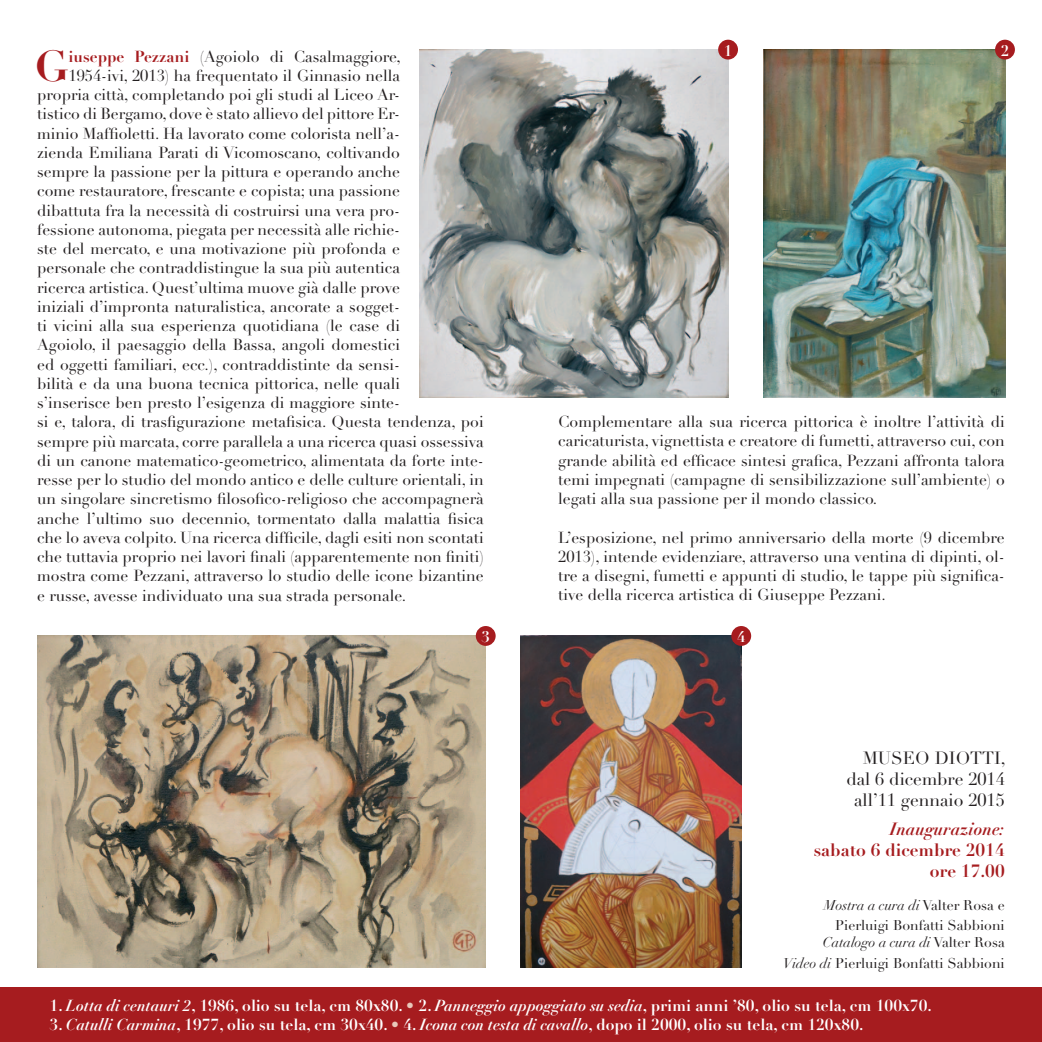
<style>
.page{position:relative;width:1042px;height:1042px;background:#fff}
.page>*{position:absolute;margin:0;border:0;box-sizing:border-box;transform-origin:0 0}
.t1{font:700 42.7px "Didot LH";color:#a61c1f}
.t2{font:17.5px/21px "Didot LH";color:#231f20;text-align:right}
.t3{font:700 17.5px/21px "Didot LH";color:#a61c1f;text-align:right}
.t4{font:italic 700 17.5px "Didot LT Std";color:#a61c1f}
.t5{font:15.75px/19.2px "Didot LH";color:#231f20;text-align:justify}
.t6{font:700 15.75px "Didot LH";color:#fff}
.t7{font:700 15.05px "Didot LH";color:#fff}
.t8{font:14px/20.3px "Didot LH";color:#231f20;text-align:right}
.s1{font-weight:700;color:#a61c1f}
.s2{font-style:italic}
.s3{font-family:"Didot LT Std";font-style:italic}
.s4{color:#e9c8ba}
</style>
<div class="page">
<div style="left:0;top:987px;width:1042px;height:55px;background:#a61c1f"></div>
<img style="left:37px;top:636px;width:449px;height:331px">
<img style="left:420px;top:50px;width:308px;height:348px">
<img style="left:521px;top:636px;width:220px;height:331px">
<img style="left:763px;top:50px;width:242px;height:348px">
<div style="left:718px;top:40px;width:20px;height:20px;background:#a61c1f;border-radius:50%"></div>
<div style="left:995px;top:40px;width:20px;height:20px;background:#a61c1f;border-radius:50%"></div>
<div style="left:476px;top:626px;width:20px;height:20px;background:#a61c1f;border-radius:50%"></div>
<div style="left:731px;top:626px;width:20px;height:20px;background:#a61c1f;border-radius:50%"></div>
<h1 class="t1" style="left:35px;top:40px;width:35px">G</h1>
<p class="t5" style="left:68px;top:47px;width:334px"><span class="s1">iuseppe Pezzani</span> (Agoiolo di Casalmaggiore,</p>
<p class="t5" style="left:68px;top:66px;width:333px">1954-ivi, 2013) ha frequentato il Ginnasio nella</p>
<p class="t5" style="left:37px;top:85px;width:364px">propria città, completando poi gli studi al Liceo Ar-</p>
<p class="t5" style="left:37px;top:105px;width:364px">tistico di Bergamo, dove è stato allievo del pittore Er-</p>
<p class="t5" style="left:37px;top:124px;width:364px">minio Maffioletti. Ha lavorato come colorista nell’a-</p>
<p class="t5" style="left:37px;top:143px;width:364px">zienda Emiliana Parati di Vicomoscano, coltivando</p>
<p class="t5" style="left:37px;top:162px;width:364px">sempre la passione per la pittura e operando anche</p>
<p class="t5" style="left:37px;top:182px;width:364px">come restauratore, frescante e copista; una passione</p>
<p class="t5" style="left:37px;top:201px;width:364px">dibattuta fra la necessità di costruirsi una vera pro-</p>
<p class="t5" style="left:37px;top:220px;width:364px">fessione autonoma, piegata per necessità alle richie-</p>
<p class="t5" style="left:37px;top:239px;width:364px">ste del mercato, e una motivazione più profonda e</p>
<p class="t5" style="left:37px;top:259px;width:364px">personale che contraddistingue la sua più autentica</p>
<p class="t5" style="left:37px;top:278px;width:364px">ricerca artistica. Quest’ultima muove già dalle prove</p>
<p class="t5" style="left:37px;top:297px;width:364px">iniziali d’impronta naturalistica, ancorate a sogget-</p>
<p class="t5" style="left:37px;top:316px;width:364px">ti vicini alla sua esperienza quotidiana (le case di</p>
<p class="t5" style="left:37px;top:336px;width:364px">Agoiolo, il paesaggio della Bassa, angoli domestici</p>
<p class="t5" style="left:37px;top:355px;width:364px">ed oggetti familiari, ecc.), contraddistinte da sensi-</p>
<p class="t5" style="left:37px;top:374px;width:364px">bilità e da una buona tecnica pittorica, nelle quali</p>
<p class="t5" style="left:37px;top:393px;width:364px">s’inserisce ben presto l’esigenza di maggiore sinte-</p>
<p class="t5" style="left:37px;top:413px;width:448px">si e, talora, di trasfigurazione metafisica. Questa tendenza, poi</p>
<p class="t5" style="left:37px;top:432px;width:448px">sempre più marcata, corre parallela a una ricerca quasi ossessiva</p>
<p class="t5" style="left:37px;top:451px;width:448px">di un canone matematico-geometrico, alimentata da forte inte-</p>
<p class="t5" style="left:37px;top:470px;width:448px">resse per lo studio del mondo antico e delle culture orientali, in</p>
<p class="t5" style="left:37px;top:490px;width:448px">un singolare sincretismo filosofico-religioso che accompagnerà</p>
<p class="t5" style="left:37px;top:509px;width:448px">anche l’ultimo suo decennio, tormentato dalla malattia fisica</p>
<p class="t5" style="left:37px;top:528px;width:448px">che lo aveva colpito. Una ricerca difficile, dagli esiti non scontati</p>
<p class="t5" style="left:37px;top:547px;width:448px">che tuttavia proprio nei lavori finali (apparentemente non finiti)</p>
<p class="t5" style="left:37px;top:567px;width:448px">mostra come Pezzani, attraverso lo studio delle icone bizantine</p>
<p class="t5" style="left:37px;top:586px;width:370px">e russe, avesse individuato una sua strada personale.</p>
<p class="t7" style="left:724px;top:41px;width:10px">1</p>
<p class="t7" style="left:1001px;top:41px;width:10px">2</p>
<p class="t5" style="left:558px;top:412px;width:448px">Complementare alla sua ricerca pittorica è inoltre l’attività di caricaturista, vignettista e creatore di fumetti, attraverso cui, con grande abilità ed efficace sintesi grafica, Pezzani affronta talora temi impegnati (campagne di sensibilizzazione sull’ambiente) o legati alla sua passione per il mondo classico.</p>
<p class="t5" style="left:558px;top:528px;width:448px">L’esposizione, nel primo anniversario della morte (9 dicembre 2013), intende evidenziare, attraverso una ventina di dipinti, ol&shy;tre a disegni, fumetti e appunti di studio, le tappe più significa&shy;tive della ricerca artistica di Giuseppe Pezzani.</p>
<p class="t7" style="left:481px;top:627px;width:10px">3</p>
<p class="t7" style="left:737px;top:627px;width:10px">4</p>
<p class="t2" style="left:863px;top:748px;width:29px">MUSEO</p>
<p class="t2" style="left:934px;top:748px;width:26px">DIOTTI</p>
<p class="t2" style="left:846px;top:748px;width:161px">,<br>dal 6 dicembre 2014 all’11 gennaio 2015</p>
<p class="t4" style="left:890px;top:817px;width:116px">Inaugurazione:</p>
<p class="t3" style="left:814px;top:839px;width:192px">sabato 6 dicembre 2014 ore 17.00</p>
<p class="t8" style="left:824px;top:895px;width:182px"><span class="s2">Mostra a cura di</span> Valter Rosa e<br>Pierluigi Bonfatti S abbioni</p>
<p class="t8" style="left:783px;top:932px;width:223px"><span class="s2">Catalogo a cura di</span> Valter Rosa<br><span class="s2">Video di</span> Pierluigi Bonfatti S abbioni</p>
<p class="t6" style="left:50px;top:995px;width:884px">1. <span class="s3">Lotta di centauri 2</span>, 1986, olio su tela, cm 80x80. <span class="s4">•</span> 2. <span class="s3">Panneggio appoggiato su sedia</span>, primi anni ’80, olio su tela, cm 100x70.</p>
<p class="t6" style="left:50px;top:1014px;width:815px">3. <span class="s3">Catulli Carmina</span>, 1977, olio su tela, cm 30x40. <span class="s4">•</span> 4. <span class="s3">Icona con testa di cavallo</span>, dopo il 2000, olio su tela, cm 120x80.</p>
</div>
